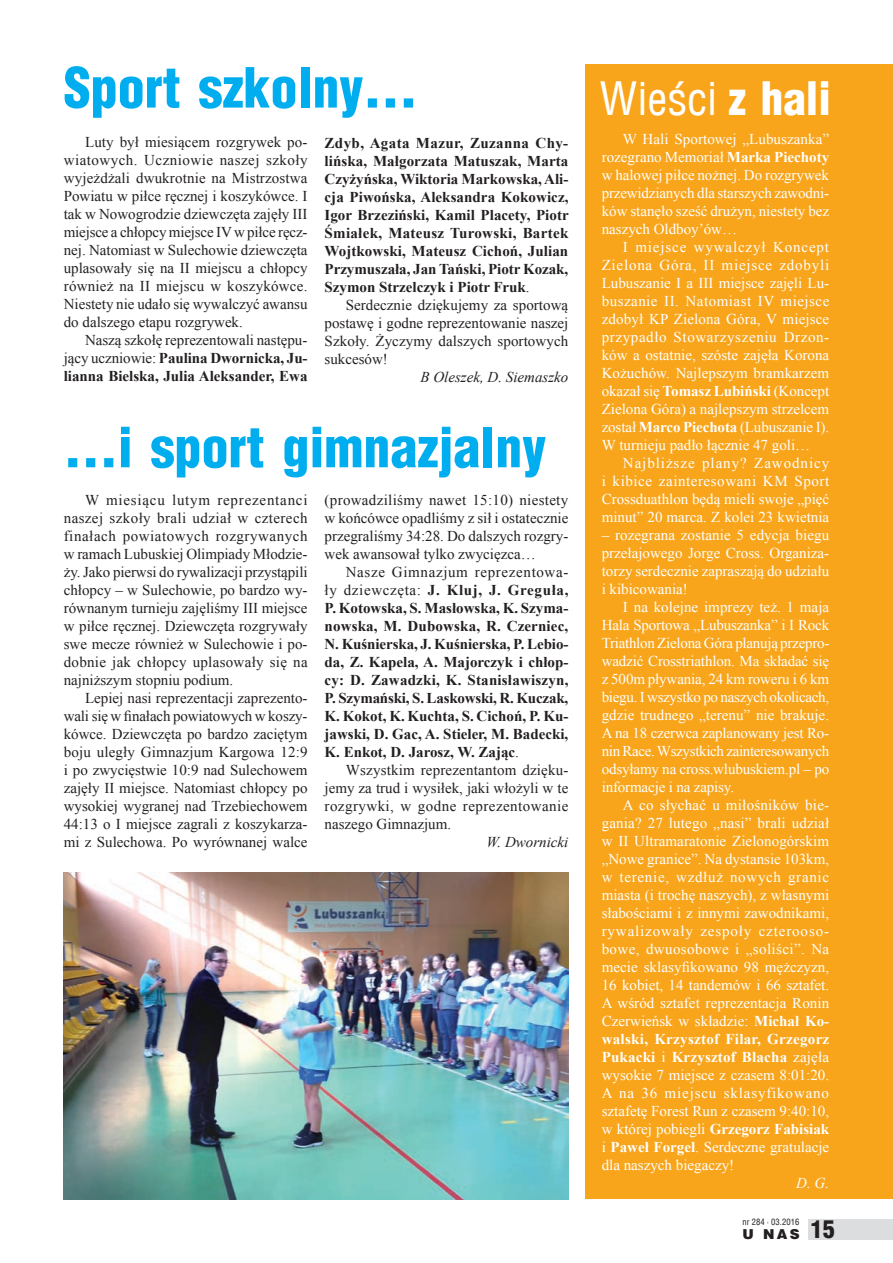
<style>
.page{position:relative;width:893px;height:1263px;background:#fff}
.page>*{position:absolute;margin:0;border:0;box-sizing:border-box;transform-origin:0 0}
.t1{font:900 54px "Switzerland Cond";color:#00aeef}
.t2{font:45px "Switzerland Condensed";color:#fff}
.t3{font:900 24px "Switzerland Cond";color:#231f20}
.t4{font:15px/18px "Times New Roman";color:#fff;text-align:justify}
.t5{font:15px/18px "Times New Roman";color:#231f20;text-align:justify}
.t6{font:700 15px/18px "Times New Roman";color:#231f20;text-align:justify}
.t7{font:italic 15px "Times New Roman";color:#231f20}
.t8{font:italic 15px "Times New Roman";color:#fff}
.t9{font:900 13.65px "Switzerland";color:#231f20}
.t10{font:8.55px "Switzerland Condensed";letter-spacing:.01em;color:#231f20}
.s1{font-weight:400}
.s2{font-family:"Switzerland Cond";font-weight:900}
.s3{font-weight:700}
</style>
<div class="page">
<div style="left:585px;top:64px;width:308px;height:1135px;background:#f9a51b"></div>
<img style="left:64px;top:873px;width:504px;height:326px">
<div style="left:808px;top:1219px;width:85px;height:20px;background:#dcdddf"></div>
<h1 class="t1" style="left:64px;top:53px;width:355px">Sport szkolny…</h1>
<p class="t5" style="left:64px;top:132px;width:245px;text-indent:21px">Luty był miesiącem rozgrywek po&shy;wiatowych. Uczniowie naszej szkoły wyjeżdżali dwukrotnie na Mistrzostwa Powiatu w piłce ręcznej i koszykówce. I tak w Nowogrodzie dziewczęta zajęły III miejsce a chłopcy miejsce IV w piłce ręcz&shy;nej. Natomiast w Sulechowie dziewczęta uplasowały się na II miejscu a chłopcy również na II miejscu w koszykówce.<br>Niestety nie udało się wywalczyć awansu do dalszego etapu rozgrywek.</p>
<p class="t6" style="left:64px;top:330px;width:245px;text-indent:21px"><span class="s1">Naszą szkołę reprezentowali następu&shy;jący uczniowie:</span> Paulina Dwornicka, Ju&shy;lianna Bielska, Julia Aleksander, Ewa</p>
<p class="t6" style="left:325px;top:133px;width:246px">Zdyb, Agata Mazur, Zuzanna Chy&shy;lińska, Małgorzata Matuszak, Marta Czyżyńska, Wiktoria Markowska, Ali&shy;cja Piwońska, Aleksandra Kokowicz, Igor Brzeziński, Kamil Placety, Piotr Śmiałek, Mateusz Turowski, Bartek Wojtkowski, Mateusz Cichoń, Julian Przymuszała, Jan Tański, Piotr Kozak, Szymon Strzelczyk i Piotr Fruk<span class="s1">.</span></p>
<p class="t5" style="left:325px;top:295px;width:245px;text-indent:21px">Serdecznie dziękujemy za sportową postawę i godne reprezentowanie naszej Szkoły. Życzymy dalszych sportowych sukcesów!</p>
<p class="t7" style="left:420px;top:366px;width:149px">B Oleszek, D. Siemaszko</p>
<h1 class="t1" style="left:64px;top:413px;width:484px">…i sport gimnazjalny</h1>
<p class="t5" style="left:64px;top:490px;width:245px;text-indent:21px">W miesiącu lutym reprezentanci naszej szkoły brali udział w czterech finałach powiatowych rozgrywanych w ramach Lubuskiej Olimpiady Młodzie&shy;ży. Jako pierwsi do rywalizacji przystąpili chłopcy – w Sulechowie, po bardzo wy&shy;równanym turnieju zajęliśmy III miejsce w piłce ręcznej. Dziewczęta rozgrywały swe mecze również w Sulechowie i po&shy;dobnie jak chłopcy uplasowały się na najniższym stopniu podium.</p>
<p class="t5" style="left:64px;top:688px;width:245px;text-indent:21px">Lepiej nasi reprezentacji zaprezento&shy;wali się w finałach powiatowych w koszy&shy;kówce. Dziewczęta po bardzo zaciętym boju uległy Gimnazjum Kargowa 12:9 i po zwycięstwie 10:9 nad Sulechowem zajęły II miejsce. Natomiast chłopcy po wysokiej wygranej nad Trzebiechowem 44:13 o I miejsce zagrali z koszykarza&shy;mi z Sulechowa. Po wyrównanej walce</p>
<p class="t5" style="left:325px;top:490px;width:245px">(prowadziliśmy nawet 15:10) niestety w końcówce opadliśmy z sił i ostatecznie przegraliśmy 34:28. Do dalszych rozgry&shy;wek awansował tylko zwycięzca…</p>
<p class="t6" style="left:325px;top:562px;width:245px;text-indent:21px"><span class="s1">Nasze Gimnazjum reprezentowa&shy;ły dziewczęta:</span> J. Kluj, J. Greguła, P. Kotowska, S. Masłowska, K. Szyma&shy;nowska, M. Dubowska, R. Czerniec, N. Kuśnierska, J. Kuśnierska, P. Lebio&shy;da, Z. Kapela, A. Majorczyk i chłop&shy;cy: D. Zawadzki, K. Stanisławiszyn, P. Szymański, S. Laskowski, R. Kuczak, K. Kokot, K. Kuchta, S. Cichoń, P. Ku&shy;jawski, D. Gac, A. Stieler, M. Badecki, K. Enkot, D. Jarosz, W. Zając<span class="s1">.</span></p>
<p class="t5" style="left:325px;top:760px;width:245px;text-indent:21px">Wszystkim reprezentantom dzięku&shy;jemy za trud i wysiłek, jaki włożyli w te rozgrywki, w godne reprezentowanie naszego Gimnazjum.</p>
<p class="t7" style="left:486px;top:831px;width:83px">W. Dwornicki</p>
<h2 class="t2" style="left:600px;top:72px;width:232px">Wieści <span class="s2">z hali</span></h2>
<p class="t4" style="left:602px;top:129px;width:229px;text-indent:21px">W Hali Sportowej „Lubuszanka” rozegrano Memoriał <span class="s3">Marka Piechoty </span>w halowej piłce nożnej. Do rozgrywek przewidzianych dla starszych zawodni&shy;ków stanęło sześć drużyn, niestety bez naszych Oldboy’ów…</p>
<p class="t4" style="left:602px;top:237px;width:229px;text-indent:21px">I miejsce wywalczył Koncept Zielona Góra, II miejsce zdobyli Lubuszanie I a III miejsce zajęli Lu&shy;buszanie II. Natomiast IV miejsce zdobył KP Zielona Góra, V miejsce przypadło Stowarzyszeniu Drzon&shy;ków a ostatnie, szóste zajęła Korona Kożuchów. Najlepszym bramkarzem okazał się <span class="s3">Tomasz Lubiński</span> (Koncept Zielona Góra) a najlepszym strzelcem został <span class="s3">Marco Piechota</span> (Lubuszanie I).<br>W turnieju padło łącznie 47 goli…</p>
<p class="t4" style="left:602px;top:453px;width:229px;text-indent:21px">Najbliższe plany? Zawodnicy i kibice zainteresowani KM Sport Crossduathlon będą mieli swoje „pięć minut” 20 marca. Z kolei 23 kwietnia</p>
<p class="t4" style="left:602px;top:525px;width:229px">– rozegrana zostanie 5 edycja biegu przełajowego Jorge Cross. Organiza&shy;torzy serdecznie zapraszają do udziału i kibicowania!</p>
<p class="t4" style="left:602px;top:597px;width:229px;text-indent:21px">I na kolejne imprezy też. 1 maja Hala Sportowa „Lubuszanka” i I Rock Triathlon Zielona Góra planują przepro&shy;wadzić Crosstriathlon. Ma składać się z 500m pływania, 24 km roweru i 6 km biegu. I wszystko po naszych okolicach, gdzie trudnego „terenu” nie brakuje.<br>A na 18 czerwca zaplanowany jest Ro&shy;nin Race. Wszystkich zainteresowanych odsyłamy na cross.wlubuskiem.pl – po informacje i na zapisy.</p>
<p class="t4" style="left:602px;top:795px;width:229px;text-indent:21px">A co słychać u miłośników bie&shy;gania? 27 lutego „nasi” brali udział w II Ultramaratonie Zielonogórskim „Nowe granice”. Na dystansie 103km, w terenie, wzdłuż nowych granic miasta (i trochę naszych), z własnymi słabościami i z innymi zawodnikami, rywalizowały zespoły czterooso&shy;bowe, dwuosobowe i „soliści”. Na mecie sklasyfikowano 98 mężczyzn, 16 kobiet, 14 tandemów i 66 sztafet.<br>A wśród sztafet reprezentacja Ronin Czerwieńsk w składzie: <span class="s3">Michał Ko&shy;walski, Krzysztof Filar, Grzegorz Pukacki</span> i <span class="s3">Krzysztof Blacha</span> zajęła wysokie 7 miejsce z czasem 8:01:20.<br>A na 36 miejscu sklasyfikowano sztafetę Forest Run z czasem 9:40:10, w której pobiegli <span class="s3">Grzegorz Fabisiak </span>i <span class="s3">Paweł Forgel</span>. Serdeczne gratulacje dla naszych biegaczy!</p>
<p class="t8" style="left:796px;top:1172px;width:34px">D. G.</p>
<p class="t10" style="left:742px;top:1217px;width:59px">nr 284 • 03.2016</p>
<p class="t9" style="left:742px;top:1226px;width:59px">U NAS</p>
<h3 class="t3" style="left:811px;top:1214px;width:25px">15</h3>
</div>
